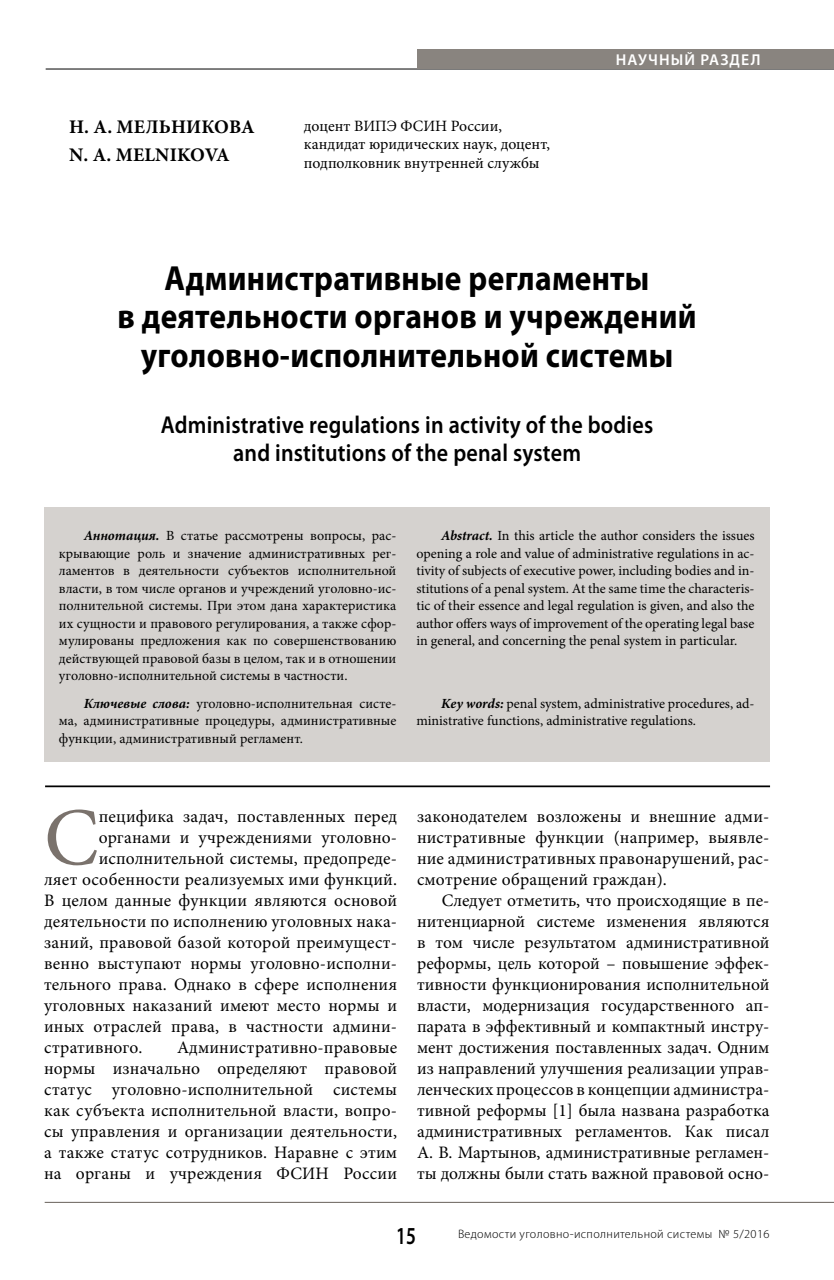
<style>
.page{position:relative;width:834px;height:1280px;background:#fff}
.page>*{position:absolute;margin:0;border:0;box-sizing:border-box;transform-origin:0 0}
.t1{font:82.08px "Minion Pro";color:#7a726c}
.t2{font:700 35px/38.5px "Myriad Pro";letter-spacing:.01em;color:#000;text-align:center;scale:.9 1}
.t3{font:600 24.5px/28px "Myriad Pro";letter-spacing:.01em;color:#000;text-align:center;scale:.9 1}
.t4{font:600 24.5px "Myriad Pro";letter-spacing:.01em;color:#000;scale:.75 1}
.t5{font:700 19.25px/28px "Minion Pro";letter-spacing:.01em;color:#000}
.t6{font:17.5px/21px "Minion Pro";letter-spacing:.01em;color:#000;text-align:justify}
.t7{font:15.75px/18.9px "Minion Pro";color:#000}
.t8{font:600 15.75px "Myriad Pro";letter-spacing:.07em;color:#fff}
.t9{font:14px/17.5px "Minion Pro";color:#000;text-align:justify}
.t10{font:300 semi-condensed 12.25px "Myriad Pro";letter-spacing:.025em;color:#000;scale:1.1 1}
.s1{font-weight:700;font-style:italic}
</style>
<div class="page">
<hr style="left:46px;top:69px;width:787px;height:1px;background:#000">
<hr style="left:45px;top:1202px;width:788px;height:1px;background:#68615a">
<div style="left:417px;top:49px;width:416px;height:20px;background:#89847f"></div>
<div style="left:44px;top:507px;width:725px;height:254px;background:#d5d2cf"></div>
<hr style="left:45px;top:785px;width:724px;height:2px;background:#000">
<p class="t5" style="left:69px;top:113px;width:187px">Н. А. МЕЛЬНИКОВА<br>N. A. MELNIKOVA</p>
<p class="t7" style="left:304px;top:116px;width:248px">доцент ВИПЭ ФСИН России, кандидат юридических наук, доцент, подполковник внутренней службы</p>
<p class="t8" style="left:615px;top:50px;width:146px">НАУЧНЫЙ РАЗДЕЛ</p>
<h2 class="t2" style="left:117px;top:258px;width:645px">Административные регламенты<br>в деятельности органов и учреждений уголовно-исполнительной системы</h2>
<h3 class="t3" style="left:161px;top:410px;width:548px">Administrative regulations in activity of the bodies and institutions of the penal system</h3>
<p class="t9" style="left:59px;top:527px;width:339px;text-indent:25px"><span class="s1">Аннотация.</span> В статье рассмотрены вопросы, рас&shy;крывающие роль и значение административных рег&shy;ламентов в деятельности субъектов исполнительной власти, в том числе органов и учреждений уголовно-ис&shy;полнительной системы. При этом дана характеристика их сущности и правового регулирования, а также сфор&shy;мулированы предложения как по совершенствованию действующей правовой базы в целом, так и в отношении уголовно-исполнительной системы в частности.</p>
<p class="t9" style="left:59px;top:695px;width:339px;text-indent:25px"><span class="s1">Ключевые слова:</span> уголовно-исполнительная систе&shy;ма, административные процедуры, административные функции, административный регламент.</p>
<p class="t9" style="left:416px;top:527px;width:339px;text-indent:25px"><span class="s1">Abstract.</span> In this article the author considers the issues opening a role and value of administrative regulations in ac&shy;tivity of subjects of executive power, including bodies and in&shy;stitutions of a penal system. At the same time the characteris&shy;tic of their essence and legal regulation is given, and also the author offers ways of improvement of the operating legal base in general, and concerning the penal system in particular.</p>
<p class="t9" style="left:416px;top:695px;width:339px;text-indent:25px"><span class="s1">Key words:</span> penal system, administrative procedures, ad&shy;ministrative functions, administrative regulations.</p>
<h1 class="t1" style="left:44px;top:783px;width:56px">С</h1>
<p class="t6" style="left:99px;top:806px;width:300px">пецифика задач, поставленных перед</p>
<p class="t6" style="left:99px;top:827px;width:300px">органами и учреждениями уголовно-</p>
<p class="t6" style="left:99px;top:848px;width:300px">исполнительной системы, предопреде-</p>
<p class="t6" style="left:44px;top:869px;width:354px">ляет особенности реализуемых ими функций.</p>
<p class="t6" style="left:44px;top:890px;width:354px">В целом данные функции являются основой</p>
<p class="t6" style="left:44px;top:911px;width:354px">деятельности по исполнению уголовных нака-</p>
<p class="t6" style="left:44px;top:932px;width:354px">заний, правовой базой которой преимущест-</p>
<p class="t6" style="left:44px;top:953px;width:354px">венно выступают нормы уголовно-исполни-</p>
<p class="t6" style="left:44px;top:974px;width:354px">тельного права. Однако в сфере исполнения</p>
<p class="t6" style="left:44px;top:995px;width:354px">уголовных наказаний имеют место нормы и</p>
<p class="t6" style="left:44px;top:1016px;width:354px">иных отраслей права, в частности админи-</p>
<p class="t6" style="left:44px;top:1037px;width:100px">стративного.</p>
<p class="t6" style="left:44px;top:1037px;width:354px;text-indent:133px">Административно-правовые нормы изначально определяют правовой статус уголовно-исполнительной системы как субъекта исполнительной власти, вопро&shy;сы управления и организации деятельности, а также статус сотрудников. Наравне с этим на органы и учреждения ФСИН России</p>
<p class="t6" style="left:417px;top:806px;width:354px">законодателем возложены и внешние адми&shy;нистративные функции (например, выявле&shy;ние административных правонарушений, рас&shy;смотрение обращений граждан).</p>
<p class="t6" style="left:417px;top:890px;width:354px;text-indent:25px">Следует отметить, что происходящие в пе&shy;нитенциарной системе изменения являются в том числе результатом административной реформы, цель которой – повышение эффек&shy;тивности функционирования исполнительной власти, модернизация государственного ап&shy;парата в эффективный и компактный инстру&shy;мент достижения поставленных задач. Одним из направлений улучшения реализации управ&shy;ленческих процессов в концепции администра&shy;тивной реформы [1] была названа разработка административных регламентов. Как писал А. В. Мартынов, административные регламен&shy;ты должны были стать важной правовой осно-</p>
<h3 class="t4" style="left:396px;top:1220px;width:28px">15</h3>
<p class="t10" style="left:458px;top:1227px;width:284px">Ведомости уголовно-исполнительной системы № 5/2016</p>
</div>
